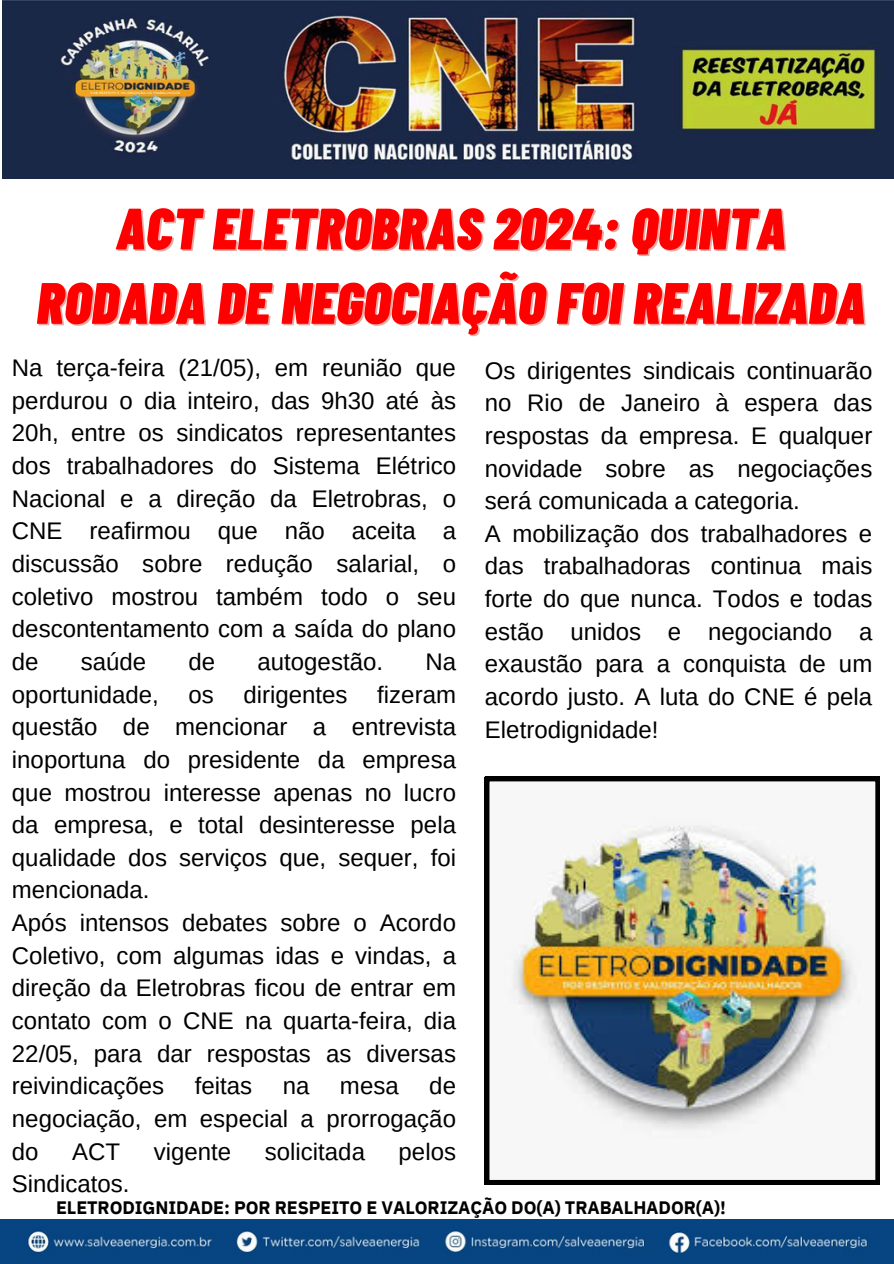
<style>
.page{position:relative;width:894px;height:1264px;background:#fff}
.page>*{position:absolute;margin:0;border:0;box-sizing:border-box;transform-origin:0 0}
.t1{font:italic 900 58.2px "Barlow Condensed";color:#f00}
.t2{font:24px/32.7px "Arimo";color:#000;text-align:justify}
.t3{font:700 18px "IBM Plex Sans";letter-spacing:-.005em;color:#000}
</style>
<div class="page">
<img style="left:0;top:1219px;width:893px;height:43px">
<img style="left:2px;top:1px;width:891px;height:178px">
<img style="left:485px;top:777px;width:394px;height:407px">
<p class="t1" style="left:116px;top:191px;width:671px">ACT ELETROBRAS 2024: QUINTA</p>
<p class="t1" style="left:36px;top:265px;width:830px">RODADA DE NEGOCIAÇÃO FOI REALIZADA</p>
<p class="t2" style="left:12px;top:351px;width:445px">Na terça-feira (21/05), em reunião que perdurou o dia inteiro, das 9h30 até às 20h, entre os sindicatos representantes dos trabalhadores do Sistema Elétrico Nacional e a direção da Eletrobras, o CNE reafirmou que não aceita a discussão sobre redução salarial, o coletivo mostrou também todo o seu descontentamento com a saída do plano de</p>
<p class="t2" style="left:485px;top:354px;width:389px;text-align:left">Os dirigentes sindicais continuarão no Rio de Janeiro à espera das respostas da empresa. E qualquer novidade sobre as negociações será comunicada a categoria.<br>A mobilização dos trabalhadores e das trabalhadoras continua mais forte do que nunca. Todos e todas estão unidos e negociando a exaustão para a conquista de um acordo justo. A luta do CNE é pela<br>Eletrodignidade!</p>
<p class="t2" style="left:81px;top:645px;width:67px">saúde</p>
<p class="t2" style="left:188px;top:645px;width:28px">de</p>
<p class="t2" style="left:257px;top:645px;width:127px">autogestão.</p>
<p class="t2" style="left:12px;top:645px;width:445px;text-align:left;text-indent:413px">Na oportunidade, os dirigentes fizeram questão de mencionar a entrevista inoportuna do presidente da empresa que mostrou interesse apenas no lucro da empresa, e total desinteresse pela qualidade dos serviços que, sequer, foi mencionada.<br>Após intensos debates sobre o Acordo<br>Coletivo, com algumas idas e vindas, a direção da Eletrobras ficou de entrar em contato com o CNE na quarta-feira, dia<br>22/05, para dar respostas as diversas reivindicações</p>
<p class="t2" style="left:12px;top:1069px;width:445px;text-indent:417px">de negociação, em especial a prorrogação do</p>
<p class="t2" style="left:195px;top:1069px;width:59px">feitas</p>
<p class="t2" style="left:282px;top:1069px;width:28px">na</p>
<p class="t2" style="left:340px;top:1069px;width:60px">mesa</p>
<p class="t2" style="left:72px;top:1134px;width:49px">ACT</p>
<p class="t2" style="left:154px;top:1134px;width:79px">vigente</p>
<p class="t2" style="left:265px;top:1134px;width:102px">solicitada</p>
<p class="t2" style="left:398px;top:1134px;width:59px">pelos</p>
<p class="t2" style="left:12px;top:1167px;width:119px">Sindicatos.</p>
<h2 class="t3" style="left:56px;top:1195px;width:671px">ELETRODIGNIDADE: POR RESPEITO E VALORIZAÇÃO DO(A) TRABALHADOR(A)!</h2>
</div>
